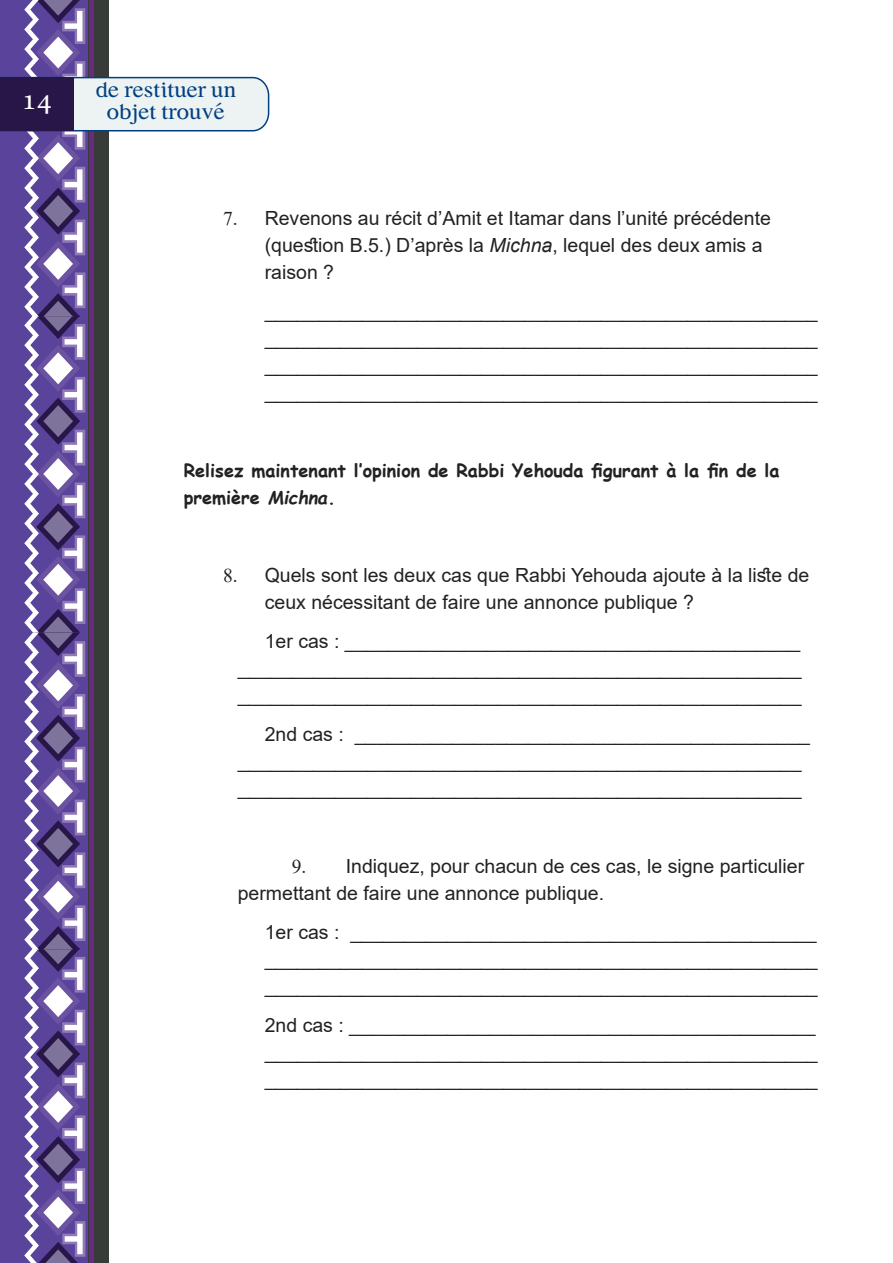
<style>
.page{position:relative;width:893px;height:1263px;background:#fff}
.page>*{position:absolute;margin:0;border:0;box-sizing:border-box;transform-origin:0 0}
.t1{font:30px "Adobe Hebrew";color:#fff}
.t2{font:24px/22.5px "Fb Eleganti Pro";color:#004082;text-align:center}
.List_Paragraph{font:19.5px/27px "Arial";color:#222}
.t3{font:700 18px/27px "Comic Sans MS";color:#222}
.s1{font-family:"Times New Roman"}
.s2{font-style:italic}
</style>
<div class="page">
<svg style="left:0;top:0;width:270px;height:1263px"></svg>
<div style="left:0;top:78px;width:73px;height:53px;background:#281649"></div>
<h1 class="t1" style="left:22px;top:81px;width:32px">14</h1>
<p class="t2" style="left:96px;top:79px;width:142px">de restituer un objet trouvé</p>
<p class="List_Paragraph" style="left:265px;top:204px;width:508px;text-indent:-42px"><span class="s1">7.</span> Revenons au récit d’Amit et Itamar dans l’unité précédente (question B.5.) D’après la <span class="s2">Michna</span>, lequel des deux amis a raison ?</p>
<p class="List_Paragraph" style="left:265px;top:297px;width:554px;text-align:justify">___________________________________________________ ___________________________________________________ ___________________________________________________ ___________________________________________________</p>
<p class="t3" style="left:184px;top:456px;width:597px">Relisez maintenant l’opinion de Rabbi Yehouda figurant à la fin de la première <span class="s2">Michna</span>.</p>
<p class="List_Paragraph" style="left:265px;top:561px;width:546px;text-indent:-42px"><span class="s1">8.</span> Quels sont les deux cas que Rabbi Yehouda ajoute à la liste de ceux nécessitant de faire une annonce publique ?</p>
<p class="List_Paragraph" style="left:238px;top:627px;width:565px;text-align:justify;text-indent:27px">1er cas : __________________________________________ ____________________________________________________ ____________________________________________________</p>
<p class="List_Paragraph" style="left:238px;top:720px;width:574px;text-indent:27px">2nd cas : __________________________________________ ____________________________________________________ ____________________________________________________</p>
<p class="List_Paragraph" style="left:238px;top:852px;width:568px;text-indent:54px"><span class="s1">9.</span> Indiquez, pour chacun de ces cas, le signe particulier permettant de faire une annonce publique.</p>
<p class="List_Paragraph" style="left:265px;top:918px;width:554px;text-align:justify">1er cas : ___________________________________________ ___________________________________________________ ___________________________________________________</p>
<p class="List_Paragraph" style="left:265px;top:1011px;width:554px;text-align:justify">2nd cas : ___________________________________________ ___________________________________________________ ___________________________________________________</p>
</div>
